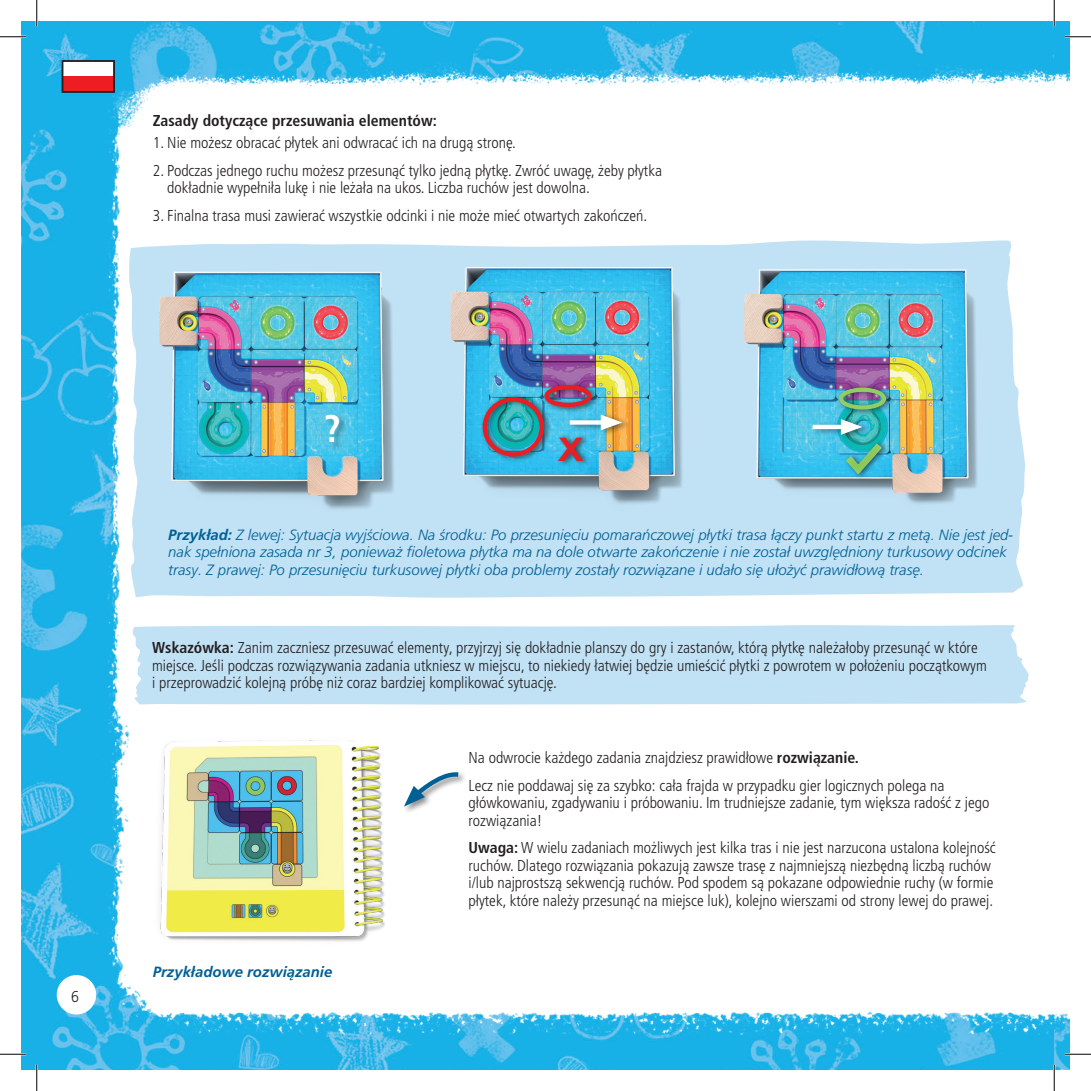
<style>
.page{position:relative;width:1091px;height:1091px;background:#fff}
.page>*{position:absolute;margin:0;border:0;box-sizing:border-box;transform-origin:0 0}
.Fließtext_Normal{font:700 condensed 38.5px "Frutiger LT Pro";color:#fff}
.Fließtext_Normal-2{font:700 condensed 33.43px "Frutiger LT Pro";color:#e81e24;scale:1.34 1}
.Fließtext_Normal-3{font:300 condensed 15.75px/17.5px "Frutiger LT Pro";color:#231f20}
.t1{font:700 condensed 15.75px "Frutiger LT Pro";color:#231f20}
.t2{font:300 15.75px "Frutiger LT Pro";color:#231f20;scale:.9 1}
.Fließtext_Normal-4{font:italic 300 14.88px/17.5px "Frutiger LT Pro";color:#006095}
.Fließtext_Normal-5{font:italic 700 14.88px "Frutiger LT Pro";color:#006095}
.s1{font-weight:700}
</style>
<div class="page">
<img style="left:22px;top:22px;width:1047px;height:1047px">
<img style="left:76px;top:57px;width:979px;height:977px">
<img style="left:1055px;top:57px;width:14px;height:977px">
<svg style="left:129px;top:240px;width:897px;height:357px;background:#c5e3f4"></svg>
<div style="left:132px;top:625px;width:897px;height:79px;background:#c1e1f4"></div>
<div style="left:57px;top:975px;width:39px;height:39px;background:#fff;border-radius:50%"></div>
<div style="left:62px;top:61px;width:52px;height:15px;background:#fff"></div>
<div style="left:62px;top:76px;width:52px;height:16px;background:#ee1d23"></div>
<div style="left:62px;top:60px;width:53px;height:33px;border:2px solid #231f20"></div>
<img style="left:140px;top:722px;width:264px;height:235px">
<img style="left:153px;top:261px;width:253px;height:252px">
<img style="left:738px;top:261px;width:253px;height:252px">
<img style="left:446px;top:261px;width:253px;height:252px">
<div style="left:568px;top:411px;width:63px;height:26px;background:#231f20;opacity:.5"></div>
<svg style="left:569px;top:420px;width:31px;height:4px"></svg>
<svg style="left:600px;top:414px;width:22px;height:16px"></svg>
<div style="left:542px;top:380px;width:57px;height:33px;background:#231f20;opacity:.7"></div>
<div style="left:544px;top:385px;width:47px;height:22px;border:4px solid #e81e24;border-radius:50%"></div>
<div style="left:479px;top:393px;width:72px;height:69px;background:#231f20;opacity:.7"></div>
<div style="left:482px;top:397px;width:62px;height:59px;border:4px solid #e81e24;border-radius:50%"></div>
<div style="left:556px;top:433px;width:34px;height:33px;background:#231f20;opacity:.7"></div>
<div style="left:811px;top:416px;width:60px;height:25px;background:#231f20;opacity:.5"></div>
<hr style="left:812px;top:425px;width:37px;height:4px;background:#fff">
<div style="left:836px;top:383px;width:57px;height:33px;background:#231f20;opacity:.7"></div>
<div style="left:837px;top:385px;width:50px;height:26px;background:#fff;opacity:.3"></div>
<div style="left:843px;top:439px;width:46px;height:41px;background:#231f20;opacity:.7"></div>
<svg style="left:840px;top:419px;width:43px;height:54px"></svg>
<div style="left:843px;top:440px;width:40px;height:33px;background:#fff;opacity:.3"></div>
<div style="left:324px;top:413px;width:24px;height:38px;background:#231f20;opacity:.4"></div>
<div style="left:402px;top:770px;width:65px;height:44px;background:#231f20;opacity:.5"></div>
<svg style="left:404px;top:770px;width:59px;height:36px"></svg>
<hr style="left:0;top:36px;width:26px;height:2px;background:#fff">
<hr style="left:1064px;top:36px;width:26px;height:2px;background:#fff">
<hr style="left:0;top:1053px;width:26px;height:2px;background:#fff">
<hr style="left:1064px;top:1053px;width:26px;height:2px;background:#fff">
<hr style="left:36px;top:0;width:2px;height:26px;background:#fff">
<hr style="left:36px;top:1064px;width:2px;height:26px;background:#fff">
<hr style="left:1053px;top:0;width:2px;height:26px;background:#fff">
<hr style="left:1053px;top:1064px;width:2px;height:26px;background:#fff">
<svg style="left:0;top:36px;width:26px;height:1px"></svg>
<svg style="left:1064px;top:36px;width:26px;height:1px"></svg>
<svg style="left:0;top:1053px;width:26px;height:1px"></svg>
<svg style="left:1064px;top:1053px;width:26px;height:1px"></svg>
<svg style="left:36px;top:0;width:1px;height:26px"></svg>
<svg style="left:36px;top:1064px;width:1px;height:26px"></svg>
<svg style="left:1053px;top:0;width:1px;height:26px"></svg>
<svg style="left:1053px;top:1064px;width:1px;height:26px"></svg>
<p class="t1" style="left:153px;top:111px;width:285px">Zasady dotyczące przesuwania elementów:</p>
<p class="Fließtext_Normal-3" style="left:153px;top:134px;width:365px">1. Nie możesz obracać płytek ani odwracać ich na drugą stronę.</p>
<p class="Fließtext_Normal-3" style="left:167px;top:162px;width:496px;text-indent:-15px">2. Podczas jednego ruchu możesz przesunąć tylko jedną płytkę. Zwróć uwagę, żeby płytka dokładnie wypełniła lukę i nie leżała na ukos. Liczba ruchów jest dowolna.</p>
<p class="Fließtext_Normal-3" style="left:153px;top:207px;width:496px">3. Finalna trasa musi zawierać wszystkie odcinki i nie może mieć otwartych zakończeń.</p>
<p class="t2" style="left:71px;top:986px;width:10px">6</p>
<p class="Fließtext_Normal" style="left:323px;top:406px;width:19px">?</p>
<p class="Fließtext_Normal-2" style="left:557px;top:429px;width:21px">X</p>
<p class="Fließtext_Normal-4" style="left:168px;top:526px;width:846px"><span class="s1">Przykład:</span> Z lewej: Sytuacja wyjściowa. Na środku: Po przesunięciu pomarańczowej płytki trasa łączy punkt startu z metą. Nie jest jed&shy;nak spełniona zasada nr 3, ponieważ fioletowa płytka ma na dole otwarte zakończenie i nie został uwzględniony turkusowy odcinek trasy. Z prawej: Po przesunięciu turkusowej płytki oba problemy zostały rozwiązane i udało się ułożyć prawidłową trasę.</p>
<p class="Fließtext_Normal-3" style="left:152px;top:639px;width:836px"><span class="s1">Wskazówka:</span> Zanim zaczniesz przesuwać elementy, przyjrzyj się dokładnie planszy do gry i zastanów, którą płytkę należałoby przesunąć w które miejsce. Jeśli podczas rozwiązywania zadania utkniesz w miejscu, to niekiedy łatwiej będzie umieścić płytki z powrotem w położeniu początkowym i przeprowadzić kolejną próbę niż coraz bardziej komplikować sytuację.</p>
<p class="Fließtext_Normal-5" style="left:153px;top:963px;width:181px">Przykładowe rozwiązanie</p>
<p class="Fließtext_Normal-3" style="left:468px;top:749px;width:392px">Na odwrocie każdego zadania znajdziesz prawidłowe <span class="s1">rozwiązanie.</span></p>
<p class="Fließtext_Normal-3" style="left:468px;top:776px;width:522px">Lecz nie poddawaj się za szybko: cała frajda w przypadku gier logicznych polega na główkowaniu, zgadywaniu i próbowaniu. Im trudniejsze zadanie, tym większa radość z jego rozwiązania!</p>
<p class="Fließtext_Normal-3" style="left:468px;top:839px;width:528px"><span class="s1">Uwaga:</span> W wielu zadaniach możliwych jest kilka tras i nie jest narzucona ustalona kolejność ruchów. Dlatego rozwiązania pokazują zawsze trasę z najmniejszą niezbędną liczbą ruchów i/lub najprostszą sekwencją ruchów. Pod spodem są pokazane odpowiednie ruchy (w formie płytek, które należy przesunąć na miejsce luk), kolejno wierszami od strony lewej do prawej.</p>
</div>
